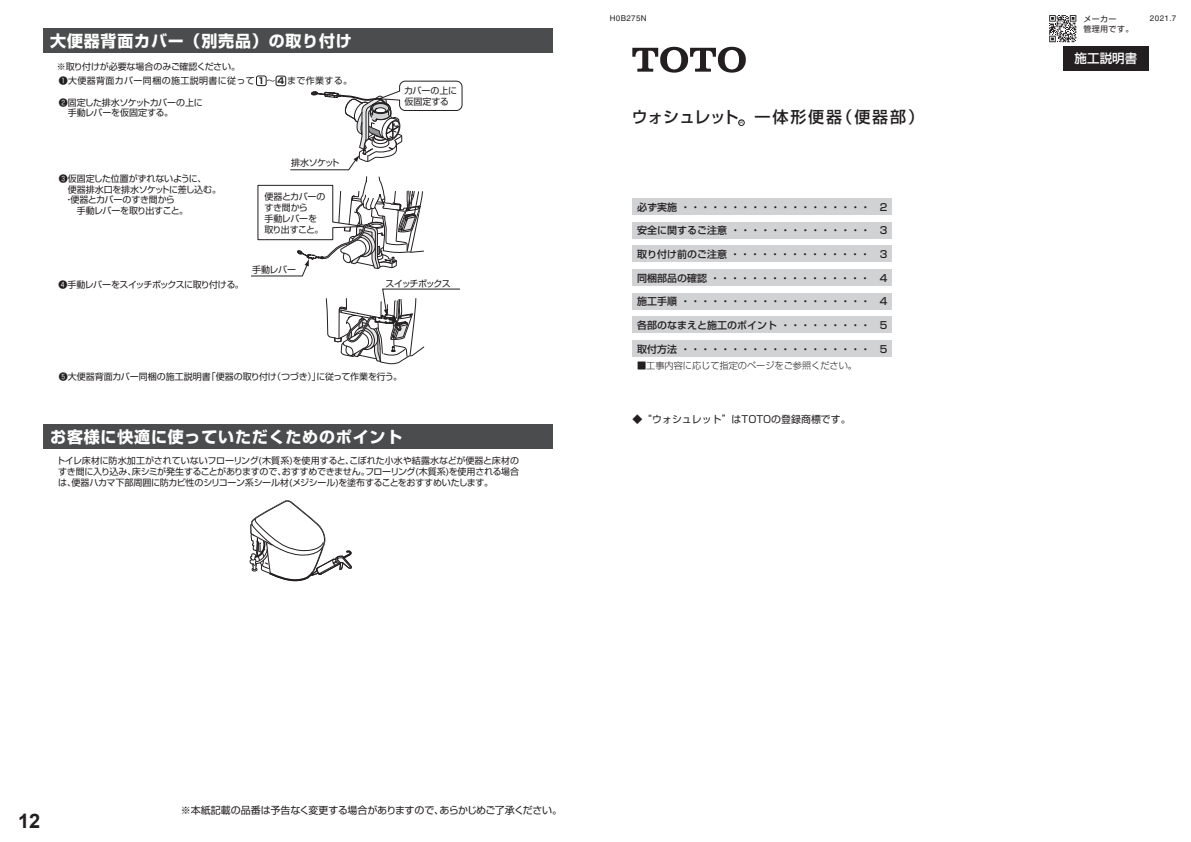
<style>
.page{position:relative;width:1191px;height:842px;background:#fff}
.page>*{position:absolute;margin:0;border:0;box-sizing:border-box;transform-origin:0 0}
.t1{font:700 20px "Arial";color:#231f20}
.t2{font:700 16px "Shin Go Pro";letter-spacing:.05em;color:#fff}
.t3{font:500 16px "Shin Go Pro";letter-spacing:.055em;color:#231f20}
.t4{font:500 12.5px "Shin Go Pro";color:#fff}
.t5{font:500 10px "Shin Go Pro";color:#231f20}
.t6{font:10px "Shin Go Pro";letter-spacing:-.025em;color:#231f20}
.t7{font:9.9px "Shin Go Pro";color:#231f20}
.t8{font:300 9.2px "Shin Go Pro";color:#231f20}
.t9{font:9px/10.8px "Shin Go Pro";letter-spacing:-.03em;color:#231f20}
.t10{font:9px "Shin Go Pro";color:#231f20}
.t11{font:9px "Shin Go Pro";letter-spacing:.04em;color:#231f20}
.t12{font:9px "Shin Go Pro";letter-spacing:-.06em;color:#231f20}
.t13{font:9px/10.8px "Shin Go Pro";letter-spacing:-.01em;color:#231f20}
.t14{font:9px "Shin Go Pro";letter-spacing:-.13em;color:#231f20}
.t15{font:8px "Helvetica LT Pro";letter-spacing:.05em;color:#231f20}
.t16{font:8px "Shin Go Pro";letter-spacing:.05em;color:#231f20}
.t17{font:4.5px "Shin Go Pro";color:#231f20}
.s1{font-weight:700;font-size:8.5px}
</style>
<div class="page">
<svg style="left:738px;top:120px;width:6px;height:6px"></svg>
<svg style="left:632px;top:47px;width:114px;height:26px"></svg>
<div style="left:632px;top:198px;width:260px;height:17px;background:#d1d2d4"></div>
<div style="left:632px;top:222px;width:260px;height:17px;background:#d1d2d4"></div>
<div style="left:632px;top:269px;width:260px;height:17px;background:#d1d2d4"></div>
<div style="left:632px;top:316px;width:260px;height:17px;background:#d1d2d4"></div>
<div style="left:632px;top:340px;width:260px;height:17px;background:#d1d2d4"></div>
<div style="left:632px;top:293px;width:260px;height:16px;background:#d1d2d4"></div>
<div style="left:1063px;top:47px;width:85px;height:24px;background:#231f20"></div>
<div style="left:632px;top:246px;width:260px;height:16px;background:#d1d2d4"></div>
<svg style="left:1049px;top:15px;width:27px;height:27px"></svg>
<div style="left:43px;top:28px;width:509px;height:25px;background:#4b4c4d"></div>
<div style="left:43px;top:424px;width:509px;height:24px;background:#4b4c4d"></div>
<svg style="left:251px;top:75px;width:212px;height:290px"></svg>
<div style="left:256px;top:76px;width:10px;height:10px;border:1px solid #231f20;border-radius:2px"></div>
<div style="left:276px;top:76px;width:10px;height:10px;border:1px solid #231f20;border-radius:2px"></div>
<svg style="left:249px;top:500px;width:103px;height:82px"></svg>
<h2 class="t2" style="left:50px;top:28px;width:303px">大便器背面カバー（別売品）の取り付け</h2>
<p class="t9" style="left:57px;top:60px;width:185px">※取り付けが必要な場合のみご確認ください。</p>
<p class="t11" style="left:59px;top:73px;width:218px">❶大便器背面カバー同梱の施工説明書に従って　　</p>
<p class="t9" style="left:258px;top:74px;width:96px"><span class="s1">1</span> ～ <span class="s1">4</span> まで作業する。</p>
<p class="t9" style="left:59px;top:96px;width:146px">❷固定した排水ソケットカバーの上に　手動レバーを仮固定する。</p>
<p class="t9" style="left:59px;top:172px;width:164px">❸仮固定した位置がずれないように、<br>　便器排水口を排水ソケットに差し込む。　・便器とカバーのすき間から<br>　　手動レバーを取り出すこと。</p>
<p class="t12" style="left:58px;top:277px;width:187px">❹手動レバーをスイッチボックスに取り付ける。</p>
<p class="t9" style="left:291px;top:156px;width:50px">排水ソケット</p>
<p class="t9" style="left:264px;top:190px;width:63px">便器とカバーのすき間から<br>手動レバーを取り出すこと。</p>
<p class="t9" style="left:252px;top:263px;width:45px">手動レバー</p>
<p class="t13" style="left:404px;top:84px;width:55px">カバーの上に仮固定する</p>
<p class="t14" style="left:385px;top:276px;width:67px">スイッチボックス</p>
<p class="t10" style="left:59px;top:369px;width:345px">❺大便器背面カバー同梱の施工説明書「便器の取り付け（つづき）」に従って作業を行う。</p>
<h2 class="t2" style="left:50px;top:424px;width:353px">お客様に快適に使っていただくためのポイント</h2>
<p class="t9" style="left:56px;top:454px;width:464px;text-align:justify">トイレ床材に防水加工がされていないフローリング(木質系)を使用すると、こぼれた小水や結露水などが便器と床材のすき間に入り込み、床シミが発生することがありますので、おすすめできません。フローリング(木質系)を使用される場合は、便器ハカマ下部周囲に防カビ性のシリコーン系シール材(メジシール)を塗布することをおすすめいたします。</p>
<p class="t15" style="left:609px;top:14px;width:39px">H0B275N</p>
<p class="t16" style="left:1083px;top:13px;width:35px">メーカー</p>
<p class="t15" style="left:1150px;top:14px;width:28px">2021.7</p>
<p class="t16" style="left:1083px;top:22px;width:51px">管理用です。</p>
<h2 class="t3" style="left:632px;top:104px;width:294px">ウォシュレット 一体形便器（便器部）</h2>
<p class="t17" style="left:739px;top:119px;width:5px">R</p>
<p class="t5" style="left:637px;top:199px;width:252px">必ず実施 ・・・・・・・・・・・・・・・・・・・ 2</p>
<p class="t5" style="left:637px;top:222px;width:252px">安全に関するご注意 ・・・・・・・・・・・・・・ 3</p>
<p class="t5" style="left:637px;top:270px;width:252px">同梱部品の確認・・・・・・・・・・・・・・・・ 4</p>
<p class="t5" style="left:637px;top:317px;width:252px">各部のなまえと施工のポイント ・・・・・・・・・ 5</p>
<p class="t5" style="left:637px;top:246px;width:252px">取り付け前のご注意・・・・・・・・・・・・・・ 3</p>
<p class="t5" style="left:637px;top:293px;width:252px">施工手順 ・・・・・・・・・・・・・・・・・・・ 4</p>
<p class="t5" style="left:637px;top:340px;width:252px">取付方法 ・・・・・・・・・・・・・・・・・・・ 5</p>
<p class="t8" style="left:637px;top:357px;width:221px">■工事内容に応じて指定のページをご参照ください。</p>
<p class="t7" style="left:632px;top:411px;width:220px">◆“ウォシュレット”はTOTOの登録商標です。</p>
<h3 class="t4" style="left:1074px;top:48px;width:64px">施工説明書</h3>
<h1 class="t1" style="left:18px;top:807px;width:24px">12</h1>
<p class="t6" style="left:181px;top:802px;width:383px">※本紙記載の品番は予告なく変更する場合がありますので、あらかじめご了承ください。</p>
</div>
